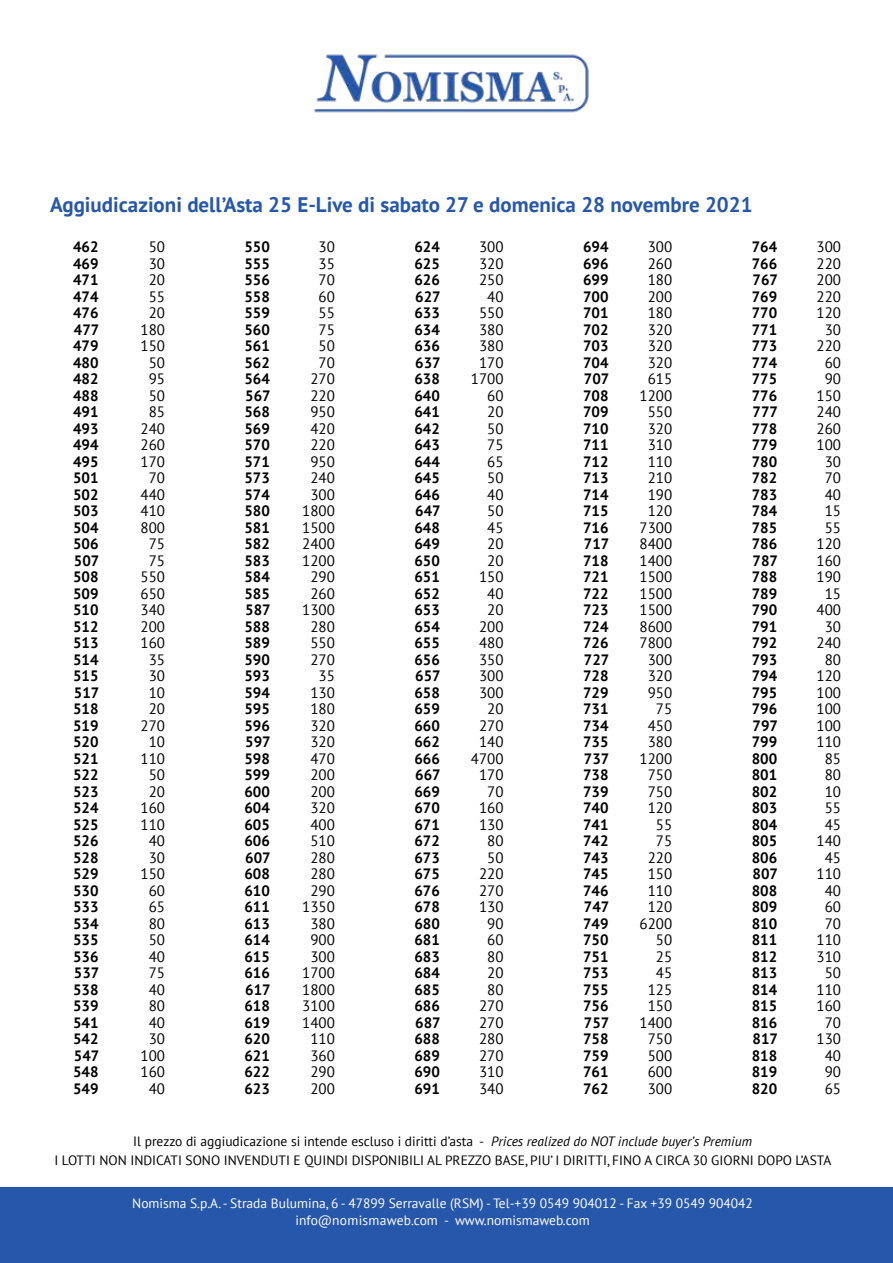
<style>
.page{position:relative;width:893px;height:1263px;background:#fff}
.page>*{position:absolute;margin:0;border:0;box-sizing:border-box;transform-origin:0 0}
.t1{font:700 21px "PT Sans";color:#2657aa}
.t2{font:700 15px/16.5px "PT Sans";color:#000;text-align:justify}
.t3{font:15px/16.5px "PT Sans";color:#000;text-align:right}
.t4{font:13.5px/19.5px "PT Sans";color:#000;text-align:center}
.t5{font:13.5px/16.5px "PT Sans";color:#fff;text-align:center}
.s1{font-style:italic}
</style>
<div class="page">
<div style="left:0;top:1187px;width:893px;height:76px;background:#2657aa"></div>
<img style="left:314px;top:54px;width:275px;height:59px">
<h1 class="t1" style="left:50px;top:191px;width:704px">Aggiudicazioni dell’Asta 25 E-Live di sabato 27 e domenica 28 novembre 2021</h1>
<p class="t2" style="left:583px;top:238px;width:28px">694<br>696<br>699<br>700<br>701<br>702<br>703<br>704<br>707<br>708<br>709<br>710<br>711<br>712<br>713<br>714<br>715<br>716<br>717<br>718<br>721<br>722<br>723<br>724<br>726<br>727<br>728<br>729<br>731<br>734<br>735<br>737<br>738<br>739<br>740<br>741<br>742<br>743<br>745<br>746<br>747<br>749<br>750<br>751<br>753<br>755<br>756<br>757<br>758<br>759<br>761<br>762</p>
<p class="t3" style="left:816px;top:238px;width:26px;text-align:center">300<br>220<br>200<br>220<br>120<br>30<br>220<br>60<br>90<br>150<br>240<br>260<br>100<br>30<br>70<br>40<br>15<br>55<br>120<br>160<br>190<br>15<br>400<br>30<br>240<br>80<br>120<br>100<br>100<br>100<br>110<br>85<br>80<br>10<br>55<br>45<br>140<br>45<br>110<br>40<br>60<br>70<br>110<br>310<br>50<br>110<br>160<br>70<br>130<br>40<br>90<br>65</p>
<p class="t2" style="left:414px;top:238px;width:28px">624<br>625<br>626<br>627<br>633<br>634<br>636<br>637<br>638<br>640<br>641<br>642<br>643<br>644<br>645<br>646<br>647<br>648<br>649<br>650<br>651<br>652<br>653<br>654<br>655<br>656<br>657<br>658<br>659<br>660<br>662<br>666<br>667<br>669<br>670<br>671<br>672<br>673<br>675<br>676<br>678<br>680<br>681<br>683<br>684<br>685<br>686<br>687<br>688<br>689<br>690<br>691</p>
<p class="t3" style="left:640px;top:238px;width:34px">300<br>260<br>180<br>200<br>180<br>320<br>320<br>320<br>615<br>1200<br>550<br>320<br>310<br>110<br>210<br>190<br>120<br>7300<br>8400<br>1400<br>1500<br>1500<br>1500<br>8600<br>7800<br>300<br>320<br>950<br>75<br>450<br>380<br>1200<br>750<br>750<br>120<br>55<br>75<br>220<br>150<br>110<br>120<br>6200<br>50<br>25<br>45<br>125<br>150<br>1400<br>750<br>500<br>600<br>300</p>
<p class="t2" style="left:73px;top:238px;width:28px">462<br>469<br>471<br>474<br>476<br>477<br>479<br>480<br>482<br>488<br>491<br>493<br>494<br>495<br>501<br>502<br>503<br>504<br>506<br>507<br>508<br>509<br>510<br>512<br>513<br>514<br>515<br>517<br>518<br>519<br>520<br>521<br>522<br>523<br>524<br>525<br>526<br>528<br>529<br>530<br>533<br>534<br>535<br>536<br>537<br>538<br>539<br>541<br>542<br>547<br>548<br>549</p>
<p class="t3" style="left:141px;top:238px;width:26px;text-align:center">50<br>30<br>20<br>55<br>20<br>180<br>150<br>50<br>95<br>50<br>85<br>240<br>260<br>170<br>70<br>440<br>410<br>800<br>75<br>75<br>550<br>650<br>340<br>200<br>160<br>35<br>30<br>10<br>20<br>270<br>10<br>110<br>50<br>20<br>160<br>110<br>40<br>30<br>150<br>60<br>65<br>80<br>50<br>40<br>75<br>40<br>80<br>40<br>30<br>100<br>160<br>40</p>
<p class="t2" style="left:244px;top:238px;width:28px">550<br>555<br>556<br>558<br>559<br>560<br>561<br>562<br>564<br>567<br>568<br>569<br>570<br>571<br>573<br>574<br>580<br>581<br>582<br>583<br>584<br>585<br>587<br>588<br>589<br>590<br>593<br>594<br>595<br>596<br>597<br>598<br>599<br>600<br>604<br>605<br>606<br>607<br>608<br>610<br>611<br>613<br>614<br>615<br>616<br>617<br>618<br>619<br>620<br>621<br>622<br>623</p>
<p class="t3" style="left:302px;top:238px;width:34px">30<br>35<br>70<br>60<br>55<br>75<br>50<br>70<br>270<br>220<br>950<br>420<br>220<br>950<br>240<br>300<br>1800<br>1500<br>2400<br>1200<br>290<br>260<br>1300<br>280<br>550<br>270<br>35<br>130<br>180<br>320<br>320<br>470<br>200<br>200<br>320<br>400<br>510<br>280<br>280<br>290<br>1350<br>380<br>900<br>300<br>1700<br>1800<br>3100<br>1400<br>110<br>360<br>290<br>200</p>
<p class="t3" style="left:471px;top:238px;width:34px">300<br>320<br>250<br>40<br>550<br>380<br>380<br>170<br>1700<br>60<br>20<br>50<br>75<br>65<br>50<br>40<br>50<br>45<br>20<br>20<br>150<br>40<br>20<br>200<br>480<br>350<br>300<br>300<br>20<br>270<br>140<br>4700<br>170<br>70<br>160<br>130<br>80<br>50<br>220<br>270<br>130<br>90<br>60<br>80<br>20<br>80<br>270<br>270<br>280<br>270<br>310<br>340</p>
<p class="t2" style="left:752px;top:238px;width:28px">764<br>766<br>767<br>769<br>770<br>771<br>773<br>774<br>775<br>776<br>777<br>778<br>779<br>780<br>782<br>783<br>784<br>785<br>786<br>787<br>788<br>789<br>790<br>791<br>792<br>793<br>794<br>795<br>796<br>797<br>799<br>800<br>801<br>802<br>803<br>804<br>805<br>806<br>807<br>808<br>809<br>810<br>811<br>812<br>813<br>814<br>815<br>816<br>817<br>818<br>819<br>820</p>
<p class="t4" style="left:54px;top:1131px;width:778px">Il prezzo di aggiudicazione si intende escluso i diritti d’asta - <span class="s1">Prices realized do NOT include buyer’s Premium<br></span>I LOTTI NON INDICATI SONO INVENDUTI E QUINDI DISPONIBILI AL PREZZO BASE, PIU’ I DIRITTI, FINO A CIRCA 30 GIORNI DOPO L’ASTA</p>
<p class="t5" style="left:132px;top:1195px;width:622px">Nomisma S.p.A. - Strada Bulumina, 6 - 47899 Serravalle (RSM) - Tel-+39 0549 904012 - Fax +39 0549 904042 info@nomismaweb.com - www.nomismaweb.com</p>
</div>
